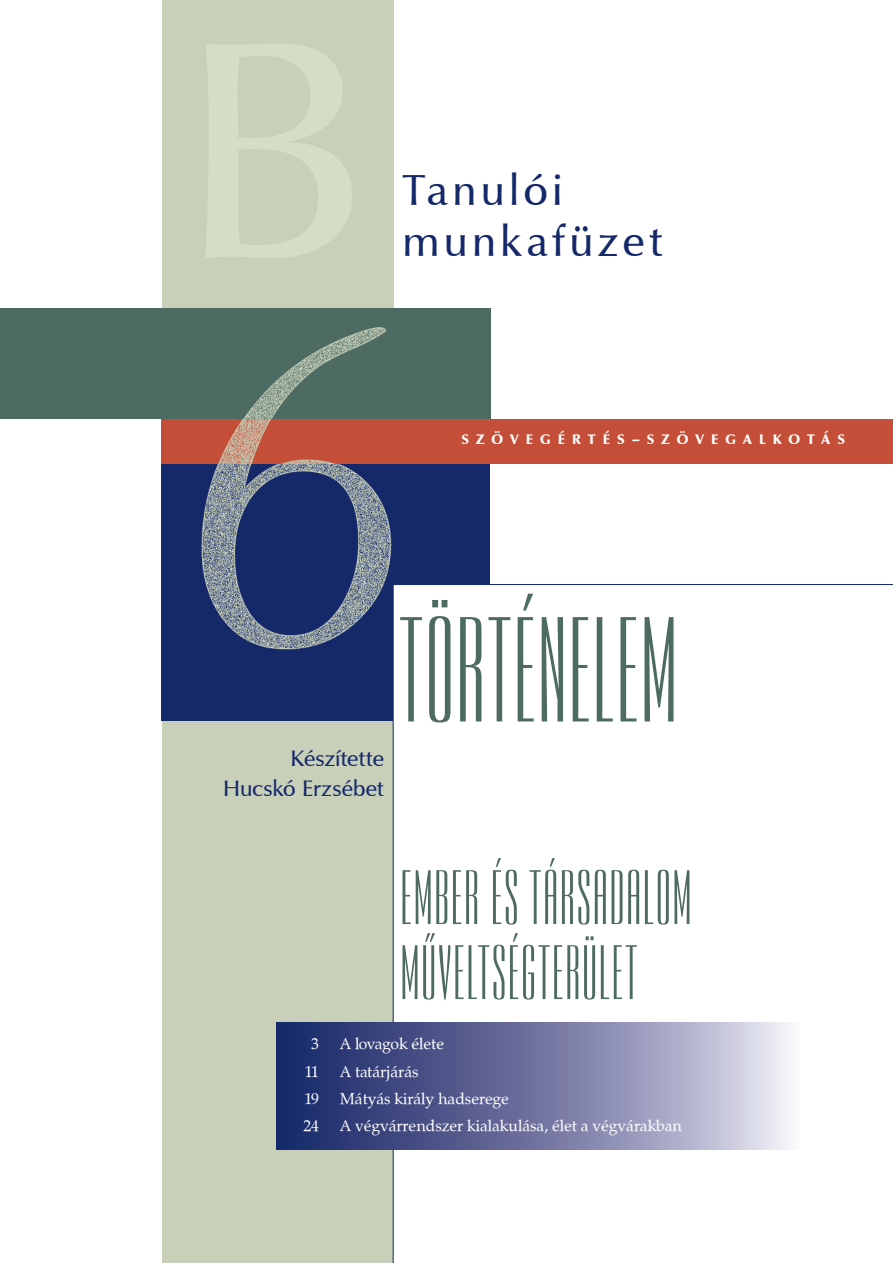
<style>
.page{position:relative;width:893px;height:1263px;background:#fff}
.page>*{position:absolute;margin:0;border:0;box-sizing:border-box;transform-origin:0 0}
.t1{font:145.35px "Empire PFL Normal";letter-spacing:.005em;color:#4d6b62}
.t2{font:75px/75px "Empire PFL Normal";letter-spacing:.015em;color:#4d6b62}
.t3{font:43.5px/51px "Zapf Humanist 601 Dm PFL";letter-spacing:.095em;color:#15286a}
.t4{font:22.5px/30.3px "Zapf Humanist 601 Dm PFL";letter-spacing:-.005em;color:#15286a;text-align:right}
.t5{font:15.75px "Zapf Calligraphic 801 PFL";color:#fff}
.t6{font:14.1px "Zapf Humanist 601 Ult PFL";letter-spacing:.5em;color:#fff}
</style>
<div class="page">
<div style="left:162px;top:0;width:232px;height:1263px;background:#c8d0ba"></div>
<div style="left:162px;top:452px;width:328px;height:269px;background:#15286a"></div>
<img style="left:162px;top:463px;width:306px;height:187px">
<div style="left:162px;top:419px;width:731px;height:44px;background:#c44e37"></div>
<img style="left:218px;top:419px;width:114px;height:44px">
<div style="left:0;top:308px;width:490px;height:111px;background:#4d6b62"></div>
<img style="left:243px;top:327px;width:143px;height:92px">
<div style="left:205px;top:44px;width:147px;height:214px;background:#cdd4bf"></div>
<svg style="left:393px;top:584px;width:500px;height:679px"></svg>
<svg style="left:277px;top:1022px;width:522px;height:127px;background:#777ca6"></svg>
<h3 class="t3" style="left:403px;top:164px;width:261px">Tanulói munkafüzet</h3>
<p class="t6" style="left:461px;top:431px;width:385px">SZÖVEGÉRTÉS–SZÖVEGALKOTÁS</p>
<h3 class="t4" style="left:223px;top:743px;width:162px">Készítette<br>Hucskó Erzsébet</h3>
<h1 class="t1" style="left:400px;top:591px;width:281px">TÖRTÉNELEM</h1>
<h2 class="t2" style="left:400px;top:862px;width:294px">EMBER ÉS TÁRSADALOM<br>MŰVELTSÉGTERÜLET</h2>
<p class="t5" style="left:311px;top:1034px;width:9px">3</p>
<p class="t5" style="left:340px;top:1034px;width:105px">a lovagok élete</p>
<p class="t5" style="left:305px;top:1061px;width:15px">11</p>
<p class="t5" style="left:340px;top:1061px;width:80px">a tatárjárás</p>
<p class="t5" style="left:305px;top:1089px;width:16px">19</p>
<p class="t5" style="left:340px;top:1089px;width:170px">mátyás király hadserege</p>
<p class="t5" style="left:303px;top:1116px;width:17px">24</p>
<p class="t5" style="left:340px;top:1116px;width:343px">a végvárrendszer kialakulása, élet a végvárakban</p>
</div>
